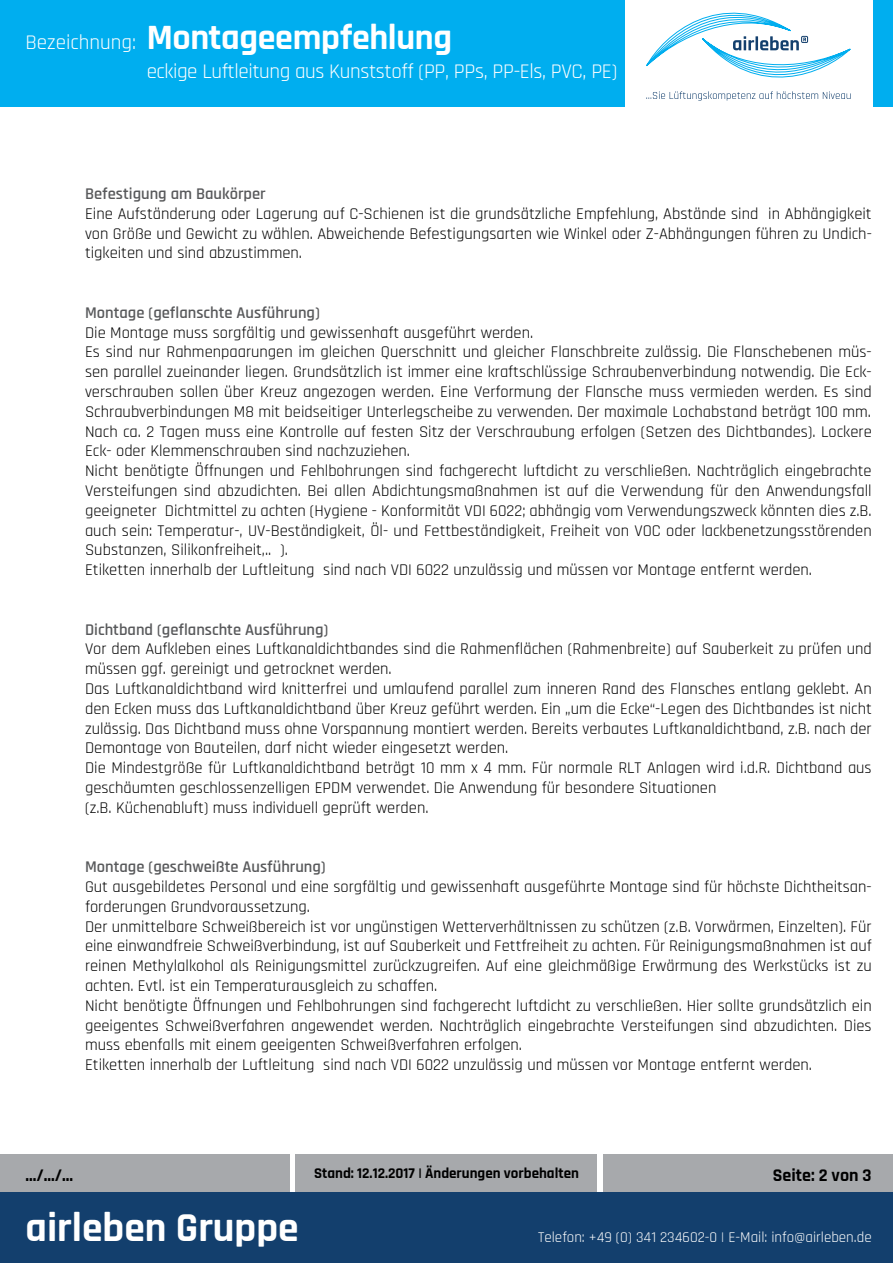
<style>
.page{position:relative;width:893px;height:1263px;background:#fff}
.page>*{position:absolute;margin:0;border:0;box-sizing:border-box;transform-origin:0 0}
.t1{font:700 41.55px "Rajdhani";color:#fff}
.t2{font:700 36px "Rajdhani";letter-spacing:-.01em;color:#fff}
.t3{font:21px "Rajdhani";letter-spacing:-.02em;color:#fff}
.t4{font:700 18px "Rajdhani";color:#000}
.t5{font:16.5px/19.8px "Rajdhani";color:#000}
.t6{font:600 16.5px "Rajdhani";color:#58595b}
.t7{font:15px "Rajdhani";color:#fff}
.t8{font:700 15px "Rajdhani";color:#000}
.s1{font-weight:400;font-size:21px}
</style>
<div class="page">
<div style="left:604px;top:1154px;width:289px;height:39px;background:#a7a9ac"></div>
<div style="left:296px;top:1154px;width:301px;height:39px;background:#a7a9ac"></div>
<div style="left:0;top:1154px;width:289px;height:39px;background:#a7a9ac"></div>
<div style="left:0;top:0;width:893px;height:106px;background:#00aeef"></div>
<div style="left:0;top:1193px;width:893px;height:70px;background:#133f6d"></div>
<div style="left:625px;top:0;width:247px;height:136px;background:#fff"></div>
<svg style="left:646px;top:13px;width:205px;height:88px"></svg>
<h2 class="t2" style="left:26px;top:16px;width:428px"><span class="s1">Bezeichnung:</span> Montageempfehlung</h2>
<p class="t3" style="left:147px;top:59px;width:472px">eckige Luftleitung aus Kunststoff (PP, PPs, PP-Els, PVC, PE)</p>
<p class="t6" style="left:85px;top:184px;width:182px">Befestigung am Baukörper</p>
<p class="t5" style="left:85px;top:204px;width:788px;text-align:justify">Eine Aufständerung oder Lagerung auf C-Schienen ist die grundsätzliche Empfehlung, Abstände sind in Abhängigkeit von Größe und Gewicht zu wählen. Abweichende Befestigungsarten wie Winkel oder Z-Abhängungen führen zu Undich&shy;tigkeiten und sind abzustimmen.</p>
<p class="t6" style="left:85px;top:303px;width:236px">Montage (geflanschte Ausführung)</p>
<p class="t5" style="left:85px;top:323px;width:788px">Die Montage muss sorgfältig und gewissenhaft ausgeführt werden.<br>Es sind nur Rahmenpaarungen im gleichen Querschnitt und gleicher Flanschbreite zulässig. Die Flanschebenen müs&shy;sen parallel zueinander liegen. Grundsätzlich ist immer eine kraftschlüssige Schraubenverbindung notwendig. Die Eck&shy;verschrauben sollen über Kreuz angezogen werden. Eine Verformung der Flansche muss vermieden werden. Es sind Schraubverbindungen M8 mit beidseitiger Unterlegscheibe zu verwenden. Der maximale Lochabstand beträgt 100 mm.<br>Nach ca. 2 Tagen muss eine Kontrolle auf festen Sitz der Verschraubung erfolgen (Setzen des Dichtbandes). Lockere Eck- oder Klemmenschrauben sind nachzuziehen.<br>Nicht benötigte Öffnungen und Fehlbohrungen sind fachgerecht luftdicht zu verschließen. Nachträglich eingebrachte Versteifungen sind abzudichten. Bei allen Abdichtungsmaßnahmen ist auf die Verwendung für den Anwendungsfall geeigneter Dichtmittel zu achten (Hygiene - Konformität VDI 6022; abhängig vom Verwendungszweck könnten dies z.B. auch sein: Temperatur-, UV-Beständigkeit, Öl- und Fettbeständigkeit, Freiheit von VOC oder lackbenetzungsstörenden Substanzen, Silikonfreiheit,.. ).<br>Etiketten innerhalb der Luftleitung sind nach VDI 6022 unzulässig und müssen vor Montage entfernt werden.</p>
<p class="t6" style="left:85px;top:619px;width:245px">Dichtband (geflanschte Ausführung)</p>
<p class="t5" style="left:85px;top:640px;width:788px">Vor dem Aufkleben eines Luftkanaldichtbandes sind die Rahmenflächen (Rahmenbreite) auf Sauberkeit zu prüfen und müssen ggf. gereinigt und getrocknet werden.<br>Das Luftkanaldichtband wird knitterfrei und umlaufend parallel zum inneren Rand des Flansches entlang geklebt. An den Ecken muss das Luftkanaldichtband über Kreuz geführt werden. Ein „um die Ecke“-Legen des Dichtbandes ist nicht zulässig. Das Dichtband muss ohne Vorspannung montiert werden. Bereits verbautes Luftkanaldichtband, z.B. nach der Demontage von Bauteilen, darf nicht wieder eingesetzt werden.<br>Die Mindestgröße für Luftkanaldichtband beträgt 10 mm x 4 mm. Für normale RLT Anlagen wird i.d.R. Dichtband aus geschäumten geschlossenzelligen EPDM verwendet. Die Anwendung für besondere Situationen<br>(z.B. Küchenabluft) muss individuell geprüft werden.</p>
<p class="t6" style="left:85px;top:857px;width:242px">Montage (geschweißte Ausführung)</p>
<p class="t5" style="left:85px;top:877px;width:788px">Gut ausgebildetes Personal und eine sorgfältig und gewissenhaft ausgeführte Montage sind für höchste Dichtheitsan&shy;forderungen Grundvoraussetzung.<br>Der unmittelbare Schweißbereich ist vor ungünstigen Wetterverhältnissen zu schützen (z.B. Vorwärmen, Einzelten). Für eine einwandfreie Schweißverbindung, ist auf Sauberkeit und Fettfreiheit zu achten. Für Reinigungsmaßnahmen ist auf reinen Methylalkohol als Reinigungsmittel zurückzugreifen. Auf eine gleichmäßige Erwärmung des Werkstücks ist zu achten. Evtl. ist ein Temperaturausgleich zu schaffen.<br>Nicht benötigte Öffnungen und Fehlbohrungen sind fachgerecht luftdicht zu verschließen. Hier sollte grundsätzlich ein geeigentes Schweißverfahren angewendet werden. Nachträglich eingebrachte Versteifungen sind abzudichten. Dies muss ebenfalls mit einem geeigenten Schweißverfahren erfolgen.<br>Etiketten innerhalb der Luftleitung sind nach VDI 6022 unzulässig und müssen vor Montage entfernt werden.</p>
<p class="t4" style="left:26px;top:1164px;width:49px">.../.../...</p>
<h1 class="t1" style="left:26px;top:1202px;width:275px">airleben Gruppe</h1>
<p class="t8" style="left:314px;top:1164px;width:266px">Stand: 12.12.2017 | Änderungen vorbehalten</p>
<p class="t4" style="left:773px;top:1164px;width:100px">Seite: 2 von 3</p>
<p class="t7" style="left:538px;top:1228px;width:335px">Telefon: +49 (0) 341 234602-0 | E-Mail: info@airleben.de</p>
</div>
